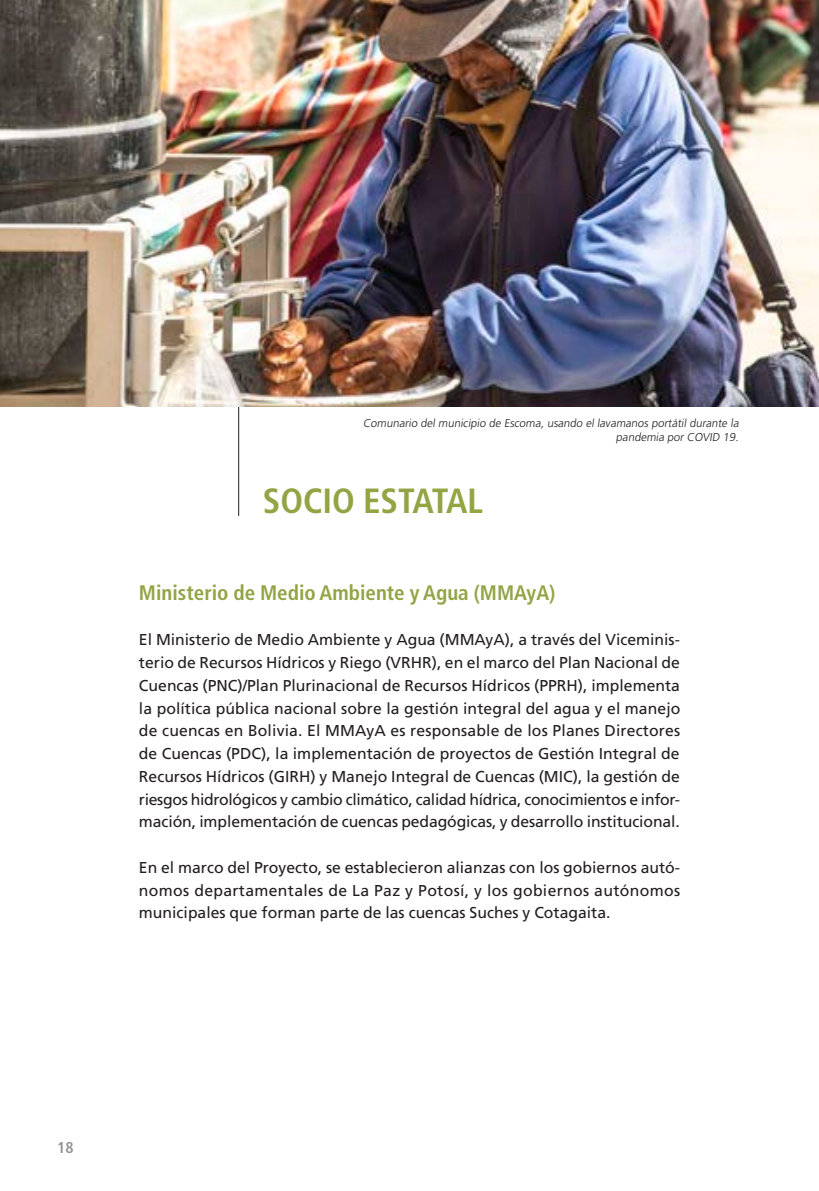
<style>
.page{position:relative;width:819px;height:1191px;background:#fff}
.page>*{position:absolute;margin:0;border:0;box-sizing:border-box;transform-origin:0 0}
.t1{font:700 condensed 35px "Frutiger LT Std";color:#93a445}
.t2{font:700 condensed 21px "Frutiger LT Std";color:#93a445}
.t3{font:15.75px/22.8px "Frutiger LT Std";letter-spacing:-.005em;color:#231f20;text-align:justify}
.t4{font:700 condensed 15.75px "Frutiger LT Std";color:#939598}
.t5{font:300 11.38px/13.7px "Frutiger LT Std";color:#231f20;text-align:right}
</style>
<div class="page">
<hr style="left:238px;top:386px;width:1px;height:130px;background:#231f20">
<img style="left:0;top:0;width:819px;height:407px">
<p class="t5" style="left:363px;top:417px;width:379px">Comunario del municipio de Escoma, usando el lavamanos portátil durante la pandemia por COVID 19.</p>
<h1 class="t1" style="left:263px;top:480px;width:222px">SOCIO ESTATAL</h1>
<h2 class="t2" style="left:139px;top:580px;width:418px">Ministerio de Medio Ambiente y Agua (MMAyA)</h2>
<p class="t3" style="left:139px;top:628px;width:543px">El Ministerio de Medio Ambiente y Agua (MMAyA), a través del Viceminis&shy;terio de Recursos Hídricos y Riego (VRHR), en el marco del Plan Nacional de Cuencas (PNC)/Plan Plurinacional de Recursos Hídricos (PPRH), implementa la política pública nacional sobre la gestión integral del agua y el manejo de cuencas en Bolivia. El MMAyA es responsable de los Planes Directores de Cuencas (PDC), la implementación de proyectos de Gestión Integral de Recursos Hídricos (GIRH) y Manejo Integral de Cuencas (MIC), la gestión de riesgos hidrológicos y cambio climático, calidad hídrica, conocimientos e infor&shy;mación, implementación de cuencas pedagógicas, y desarrollo institucional.</p>
<p class="t3" style="left:139px;top:856px;width:542px">En el marco del Proyecto, se establecieron alianzas con los gobiernos autó&shy;nomos departamentales de La Paz y Potosí, y los gobiernos autónomos municipales que forman parte de las cuencas Suches y Cotagaita.</p>
<p class="t4" style="left:57px;top:1138px;width:18px">18</p>
</div>
